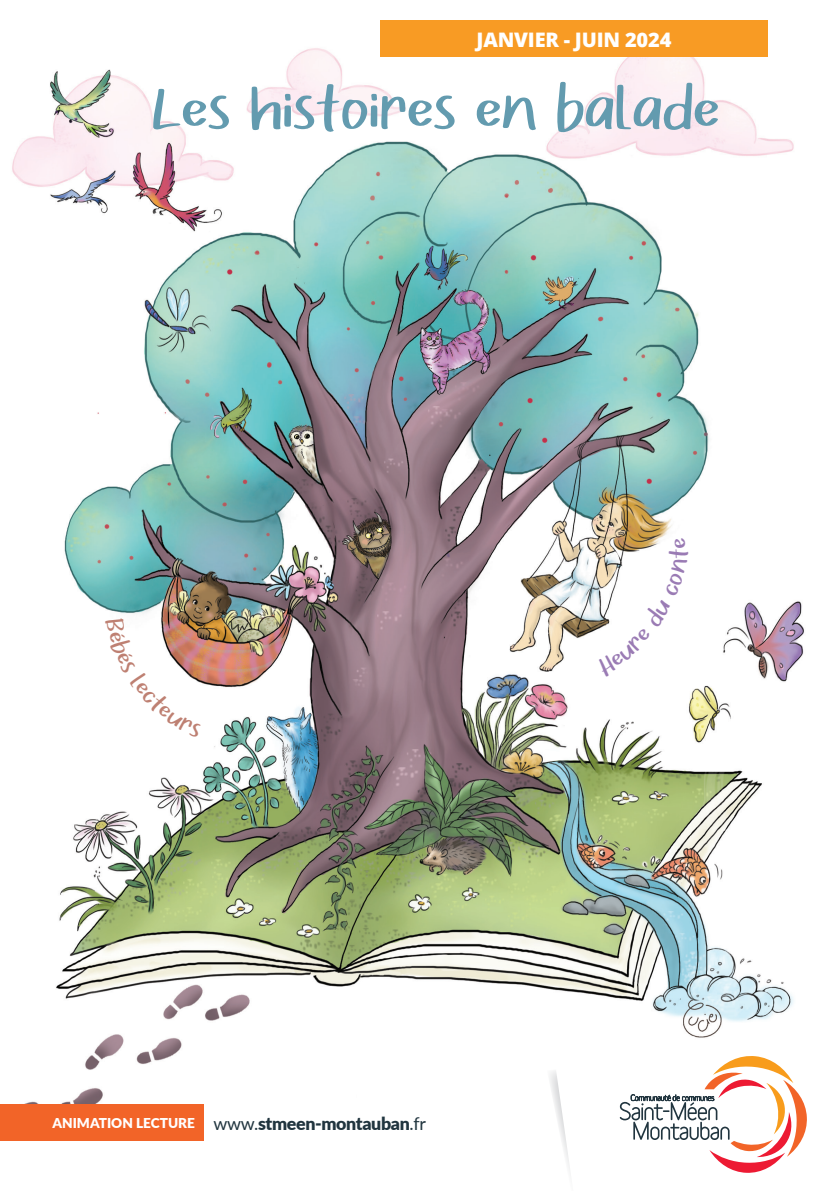
<style>
.page{position:relative;width:840px;height:1191px;background:#fff}
.page>*{position:absolute;margin:0;border:0;box-sizing:border-box;transform-origin:0 0}
.t1{font:64px "Gratise";color:#639baf}
.t2{font:800 20px "Open Sans";letter-spacing:-.01em;color:#fff}
.t3{font:900 17.8px "Lato";letter-spacing:-.02em;color:#21353f}
.t4{font:900 13.6px "Lato";color:#fff}
.s1{font-weight:400}
</style>
<div class="page">
<img style="left:12px;top:20px;width:792px;height:1121px">
<svg style="left:546px;top:1066px;width:9px;height:75px"></svg>
<svg style="left:555px;top:1034px;width:252px;height:139px"></svg>
<svg style="left:619px;top:1056px;width:187px;height:116px"></svg>
<div style="left:380px;top:21px;width:387px;height:36px;background:#f89b24"></div>
<div style="left:0;top:1104px;width:203px;height:37px;background:#f26428"></div>
<svg style="left:105px;top:618px;width:97px;height:119px"></svg>
<svg style="left:596px;top:537px;width:92px;height:140px"></svg>
<p class="t2" style="left:476px;top:24px;width:196px">JANVIER - JUIN 2024</p>
<p class="t1" style="left:152px;top:72px;width:569px">Les histoires en balade</p>
<p class="t4" style="left:52px;top:1112px;width:144px">ANIMATION LECTURE</p>
<p class="t3" style="left:213px;top:1109px;width:214px"><span class="s1">www.</span>stmeen-montauban<span class="s1">.fr</span></p>
</div>
